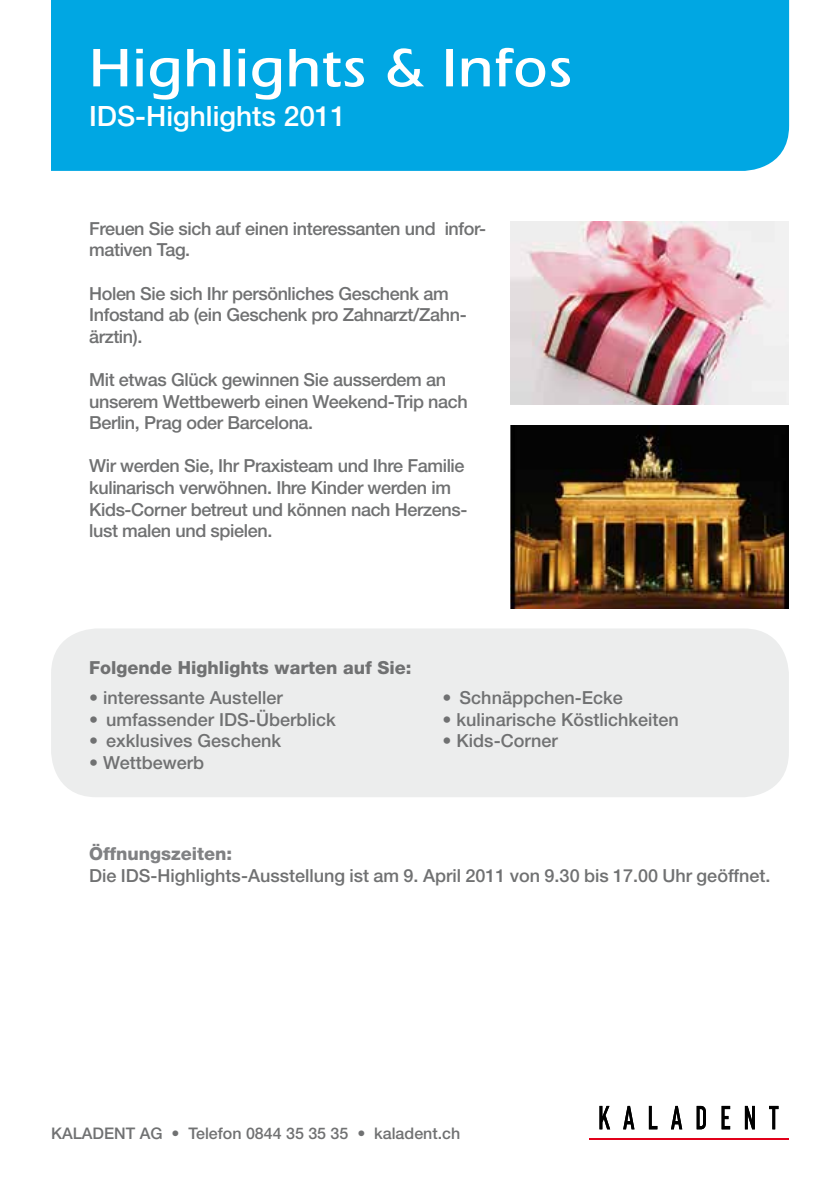
<style>
.page{position:relative;width:840px;height:1191px;background:#fff}
.page>*{position:absolute;margin:0;border:0;box-sizing:border-box;transform-origin:0 0}
.t1{font:700 56px "Aquiline";letter-spacing:.02em;color:#fff}
.t2{font:500 28px "Helvetica Neue";color:#fff}
.t3{font:500 18px/21.6px "Helvetica Neue";letter-spacing:-.02em;color:#707172}
.t4{font:500 18px "Helvetica Neue";color:#707172}
.t5{font:800 18px "Helvetica Neue";color:#707172}
.t6{font:800 18px "Helvetica Neue";color:#808183}
.t7{font:500 16px "Helvetica Neue";color:#707172}
</style>
<div class="page">
<img style="left:510px;top:425px;width:278px;height:183px">
<div style="left:51px;top:0;width:737px;height:171px;background:#00a7e3"></div>
<img style="left:510px;top:221px;width:278px;height:184px">
<svg style="left:599px;top:1106px;width:10px;height:23px"></svg>
<svg style="left:623px;top:1106px;width:11px;height:23px"></svg>
<svg style="left:648px;top:1106px;width:9px;height:23px"></svg>
<svg style="left:671px;top:1106px;width:10px;height:23px"></svg>
<svg style="left:696px;top:1106px;width:9px;height:23px"></svg>
<svg style="left:721px;top:1106px;width:8px;height:23px"></svg>
<svg style="left:744px;top:1106px;width:10px;height:23px"></svg>
<svg style="left:769px;top:1106px;width:9px;height:23px"></svg>
<hr style="left:589px;top:1138px;width:199px;height:2px;background:#e2001a">
<div style="left:51px;top:628px;width:737px;height:169px;background:#eceded;border-radius:45px"></div>
<h1 class="t1" style="left:89px;top:35px;width:484px">Highlights &amp; Infos</h1>
<h2 class="t2" style="left:89px;top:100px;width:258px">IDS-Highlights 2011</h2>
<p class="t3" style="left:89px;top:217px;width:398px">Freuen Sie sich auf einen interessanten und infor&shy;mativen Tag.</p>
<p class="t3" style="left:89px;top:282px;width:379px">Holen Sie sich Ihr persönliches Geschenk am<br>Infostand ab (ein Geschenk pro Zahnarzt/Zahn&shy;ärztin).</p>
<p class="t3" style="left:89px;top:369px;width:380px">Mit etwas Glück gewinnen Sie ausserdem an unserem Wettbewerb einen Weekend-Trip nach<br>Berlin, Prag oder Barcelona.</p>
<p class="t3" style="left:89px;top:455px;width:379px">Wir werden Sie, Ihr Praxisteam und Ihre Familie kulinarisch verwöhnen. Ihre Kinder werden im Kids-Corner betreut und können nach Herzens&shy;lust malen und spielen.</p>
<p class="t5" style="left:89px;top:657px;width:324px">Folgende Highlights warten auf Sie:</p>
<p class="t4" style="left:89px;top:686px;width:195px">• interessante Austeller</p>
<p class="t4" style="left:89px;top:708px;width:248px">• umfassender IDS-Überblick</p>
<p class="t4" style="left:89px;top:730px;width:193px">• exklusives Geschenk</p>
<p class="t4" style="left:89px;top:751px;width:117px">• Wettbewerb</p>
<p class="t4" style="left:442px;top:686px;width:182px">• Schnäppchen-Ecke</p>
<p class="t4" style="left:442px;top:708px;width:238px">• kulinarische Köstlichkeiten</p>
<p class="t4" style="left:442px;top:730px;width:117px">• Kids-Corner</p>
<p class="t6" style="left:89px;top:843px;width:145px">Öffnungszeiten:</p>
<p class="t4" style="left:89px;top:864px;width:682px">Die IDS-Highlights-Ausstellung ist am 9. April 2011 von 9.30 bis 17.00 Uhr geöffnet.</p>
<p class="t7" style="left:51px;top:1123px;width:410px">KALADENT AG • Telefon 0844 35 35 35 • kaladent.ch</p>
</div>
